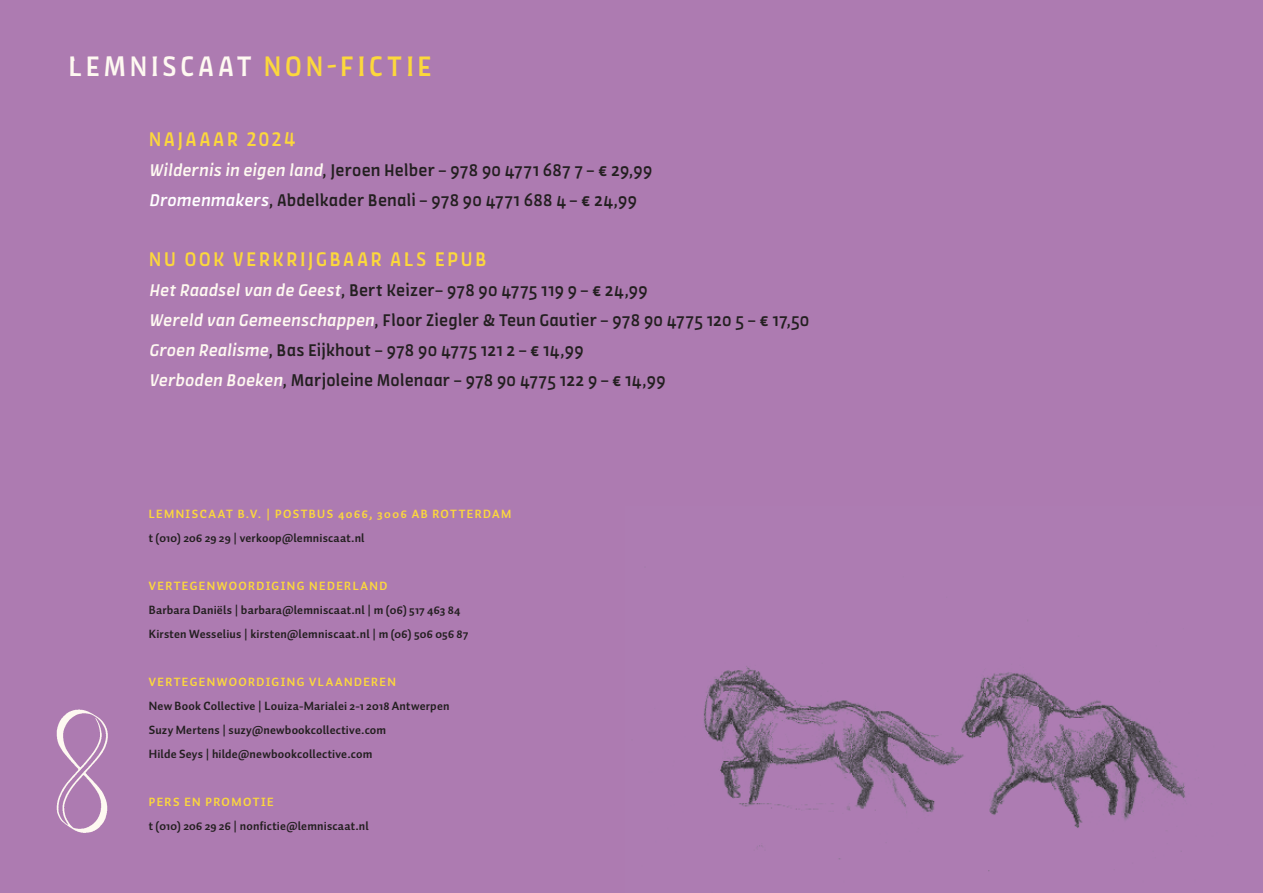
<style>
.page{position:relative;width:1263px;height:893px;background:#ad7bb1}
.page>*{position:absolute;margin:0;border:0;box-sizing:border-box;transform-origin:0 0}
.t1{font:500 30px "Amman Sans Pro";letter-spacing:.1em;color:#fef9f1}
.t2{font:500 21px "Amman Sans Pro";letter-spacing:.1em;color:#fcd83c}
.t3{font:500 18px/30px "Amman Sans Pro";letter-spacing:.005em;color:#231f20}
.t4{font:700 12px/24px "Auto Pro";letter-spacing:.015em;color:#231f20}
.t5{font:700 12px "Auto Pro";letter-spacing:.115em;color:#fcd83c}
.s1{color:#fcd83c}
.s2{font-style:italic;color:#fef9f1}
.s3{font-style:italic;color:#fff}
</style>
<div class="page">
<img style="left:704px;top:666px;width:481px;height:205px">
<img style="left:56px;top:709px;width:52px;height:124px">
<h1 class="t1" style="left:68px;top:46px;width:365px">LEMNISCAAT <span class="s1">NON-FICTIE</span></h1>
<p class="t2" style="left:149px;top:125px;width:148px">NAJAAAR 2024</p>
<p class="t3" style="left:149px;top:155px;width:505px"><span class="s2">Wildernis in eigen land</span>, Jeroen Helber – 978 90 4771 687 7 – € 29,99<br><span class="s3">Dromenmakers</span>, Abdelkader Benali – 978 90 4771 688 4 – € 24,99</p>
<p class="t2" style="left:149px;top:245px;width:339px">NU OOK VERKRIJGBAAR ALS EPUB</p>
<p class="t3" style="left:149px;top:275px;width:662px"><span class="s2">Het Raadselvan de Geest</span>, Bert Keizer– 978 90 4775 119 9 – € 24,99<br><span class="s2">Wereld van Gemeenschappen</span>, Floor Ziegler &amp; Teun Gautier – 978 90 4775 120 5 – € 17,50<br><span class="s2">Groen Realisme</span>, Bas Eijkhout – 978 90 4775 121 2 – € 14,99<br><span class="s2">Verboden Boeken</span>, Marjoleine Molenaar – 978 90 4775 122 9 – € 14,99</p>
<p class="t5" style="left:149px;top:505px;width:364px">LEMNISCAAT B.V. | POSTBUS 4066, 3006 AB ROTTERDAM</p>
<p class="t4" style="left:149px;top:525px;width:217px">t (010) 206 29 29 | verkoop@lemniscaat.nl</p>
<p class="t5" style="left:149px;top:577px;width:240px">VERTEGENWOORDIGING NEDERLAND</p>
<p class="t4" style="left:149px;top:597px;width:321px">Barbara Daniëls | barbara@lemniscaat.nl | m (06) 517 463 84<br>Kirsten Wesselius | kirsten@lemniscaat.nl | m (06) 506 056 87</p>
<p class="t5" style="left:149px;top:673px;width:249px">VERTEGENWOORDIGING VLAANDEREN</p>
<p class="t4" style="left:149px;top:693px;width:302px">New Book Collective | Louiza-Marialei 2-1 2018 Antwerpen<br>Suzy Mertens | suzy@newbookcollective.com<br>Hilde Seys | hilde@newbookcollective.com</p>
<p class="t5" style="left:149px;top:793px;width:126px">PERS EN PROMOTIE</p>
<p class="t4" style="left:149px;top:813px;width:221px">t (010) 206 29 26 | nonfictie@lemniscaat.nl</p>
</div>
